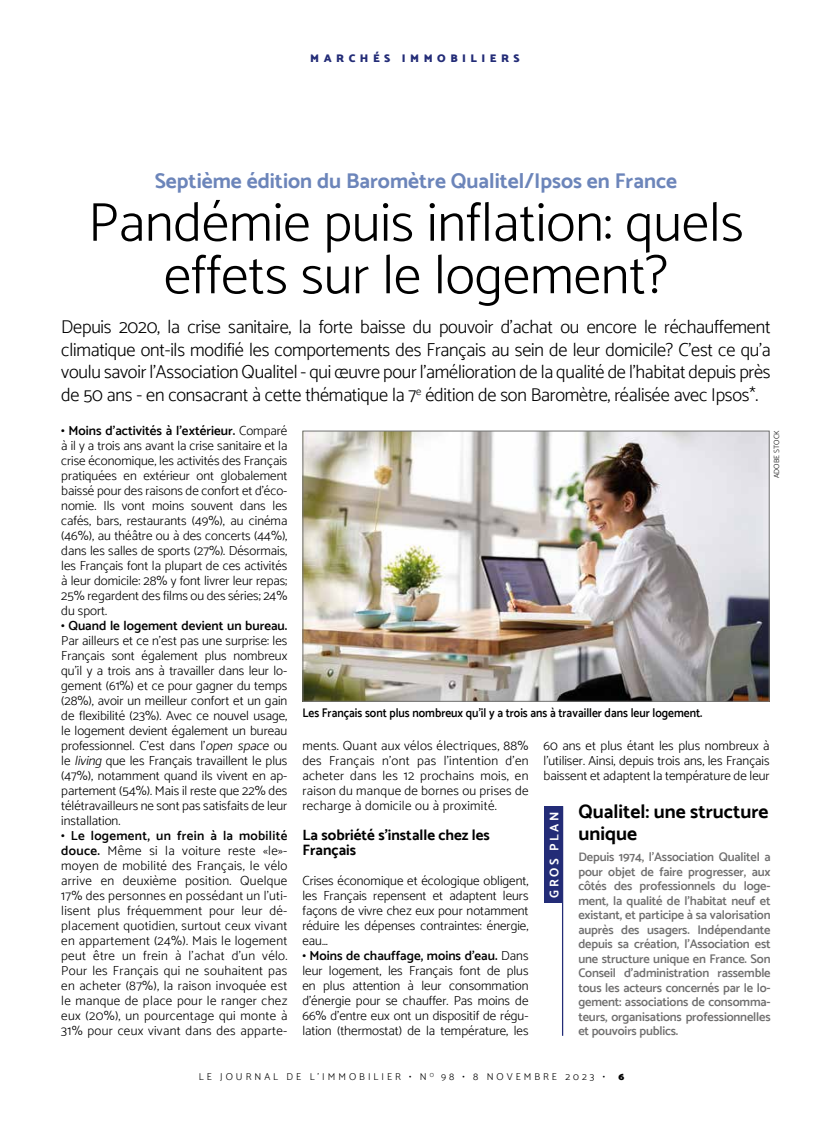
<style>
.page{position:relative;width:830px;height:1134px;background:#fff}
.page>*{position:absolute;margin:0;border:0;box-sizing:border-box;transform-origin:0 0}
.t1{font:300 55px/52.5px "Catamaran";color:#000;text-align:center}
.t2{font:700 21.25px "Catamaran";color:#6c85ba}
.t3{font:700 19.38px/21.2px "Catamaran";color:#000}
.t4{font:300 18.75px/22.5px "Catamaran";letter-spacing:-.01em;color:#000;text-align:justify}
.t5{font:700 15px/15px "Catamaran";color:#000}
.t6{font:300 13.12px/15px "Catamaran";color:#000;text-align:justify}
.t7{font:600 12.5px/14.5px "Catamaran";letter-spacing:-.01em;color:#706f6f;text-align:justify}
.t8{font:600 12.5px "Catamaran";color:#000;scale:.92 1}
.t9{font:700 12.5px "Catamaran";letter-spacing:.2em;color:#fff}
.t10{font:900 11.25px "Catamaran";letter-spacing:.4em;color:#232c77}
.t11{font:300 10px "Catamaran";letter-spacing:.3em;color:#000}
.t12{font:900 10px "Catamaran";color:#000}
.t13{font:300 7.5px "Catamaran";letter-spacing:.01em;color:#000}
.s1{font-weight:700}
.s2{font-weight:600}
.s3{font-style:italic}
</style>
<div class="page">
<div style="left:544px;top:806px;width:18px;height:97px;background:#232c77"></div>
<hr style="left:561px;top:806px;width:2px;height:230px;background:#232c77">
<img style="left:304px;top:433px;width:463px;height:267px">
<div style="left:302px;top:431px;width:467px;height:271px;border:1px solid #727271"></div>
<p class="t10" style="left:310px;top:51px;width:211px">MARCHÉS IMMOBILIERS</p>
<h2 class="t2" style="left:155px;top:168px;width:523px">Septième édition du Baromètre Qualitel/Ipsos en France</h2>
<h1 class="t1" style="left:88px;top:195px;width:656px">Pandémie puis inflation: quels effets sur le logement?</h1>
<p class="t4" style="left:61px;top:316px;width:710px">Depuis 2020, la crise sanitaire, la forte baisse du pouvoir d’achat ou encore le réchauffement climatique ont-ils modifié les comportements des Français au sein de leur domicile? C’est ce qu’a voulu savoir l’Association Qualitel - qui œuvre pour l’amélioration de la qualité de l’habitat depuis près de 50 ans - en consacrant à cette thématique la 7<sup>e</sup> édition de son Baromètre, réalisée avec Ipsos*.</p>
<p class="t6" style="left:61px;top:423px;width:227px"><span class="s1">•</span> <span class="s2">Moins d’activités à l’extérieur.</span> Comparé à il y a trois ans avant la crise sanitaire et la crise économique, les activités des Français pratiquées en extérieur ont globalement baissé pour des raisons de confort et d’éco&shy;nomie. Ils vont moins souvent dans les cafés, bars, restaurants (49%), au cinéma (46%), au théâtre ou à des concerts (44%), dans les salles de sports (27%). Désormais, les Français font la plupart de ces activités à leur domicile: 28% y font livrer leur repas; 25% regardent des films ou des séries; 24% du sport.</p>
<p class="t6" style="left:61px;top:618px;width:227px"><span class="s1">•</span> <span class="s2">Quand le logement devient un bureau.<br></span>Par ailleurs et ce n’est pas une surprise: les Français sont également plus nombreux qu’il y a trois ans à travailler dans leur lo&shy;gement (61%) et ce pour gagner du temps (28%), avoir un meilleur confort et un gain de flexibilité (23%). Avec ce nouvel usage, le logement devient également un bureau professionnel. C’est dans l’<span class="s3">open space</span> ou le <span class="s3">living</span>que les Français travaillent le plus (47%), notamment quand ils vivent en ap&shy;partement (54%). Mais il reste que 22% des télétravailleurs ne sont pas satisfaits de leur installation.</p>
<p class="t6" style="left:61px;top:828px;width:227px"><span class="s1">•</span> <span class="s2">Le logement, un frein à la mobilité douce.</span> Même si la voiture reste «le»- moyen de mobilité des Français, le vélo arrive en deuxième position. Quelque 17% des personnes en possédant un l’uti&shy;lisent plus fréquemment pour leur dé&shy;placement quotidien, surtout ceux vivant en appartement (24%). Mais le logement peut être un frein à l’achat d’un vélo.<br>Pour les Français qui ne souhaitent pas en acheter (87%), la raison invoquée est le manque de place pour le ranger chez eux (20%), un pourcentage qui monte à 31% pour ceux vivant dans des apparte-</p>
<p class="t13" style="left:771px;top:478px;width:49px;rotate:-90deg">ADOBE STOCK</p>
<p class="t8" style="left:302px;top:705px;width:436px">Les Français sont plus nombreux qu’il y a trois ans à travailler dans leur logement.</p>
<p class="t6" style="left:302px;top:738px;width:227px">ments. Quant aux vélos électriques, 88% des Français n’ont pas l’intention d’en acheter dans les 12 prochains mois, en raison du manque de bornes ou prises de recharge à domicile ou à proximité.</p>
<p class="t5" style="left:302px;top:827px;width:189px">La sobriété s’installe chez les<br>Français</p>
<p class="t6" style="left:302px;top:873px;width:227px">Crises économique et écologique obligent, les Français repensent et adaptent leurs façons de vivre chez eux pour notamment réduire les dépenses contraintes: énergie, eau…</p>
<p class="t6" style="left:302px;top:948px;width:227px"><span class="s1">•</span> <span class="s2">Moins de chauffage, moins d’eau.</span> Dans leur logement, les Français font de plus en plus attention à leur consommation d’énergie pour se chauffer. Pas moins de 66% d’entre eux ont un dispositif de régu&shy;lation (thermostat) de la température, les</p>
<p class="t6" style="left:543px;top:738px;width:227px">60 ans et plus étant les plus nombreux à l’utiliser. Ainsi, depuis trois ans, les Français baissent et adaptent la température de leur</p>
<p class="t9" style="left:546px;top:898px;width:88px;rotate:-90deg">GROS PLAN</p>
<h3 class="t3" style="left:578px;top:801px;width:191px">Qualitel: une structure unique</h3>
<p class="t7" style="left:578px;top:850px;width:194px">Depuis 1974, l’Association Qualitel a pour objet de faire progresser, aux côtés des professionnels du loge&shy;ment, la qualité de l’habitat neuf et existant, et participe à sa valorisation auprès des usagers. Indépendante depuis sa création, l’Association est une structure unique en France. Son Conseil d’administration rassemble tous les acteurs concernés par le lo&shy;gement: associations de consomma&shy;teurs, organisations professionnelles et pouvoirs publics.</p>
<p class="t11" style="left:199px;top:1071px;width:407px">LE JOURNAL DE L’IMMOBILIER • N <sup>O</sup> 98 • 8 NOVEMBRE 2023 •</p>
<p class="t12" style="left:618px;top:1071px;width:7px">6</p>
</div>
